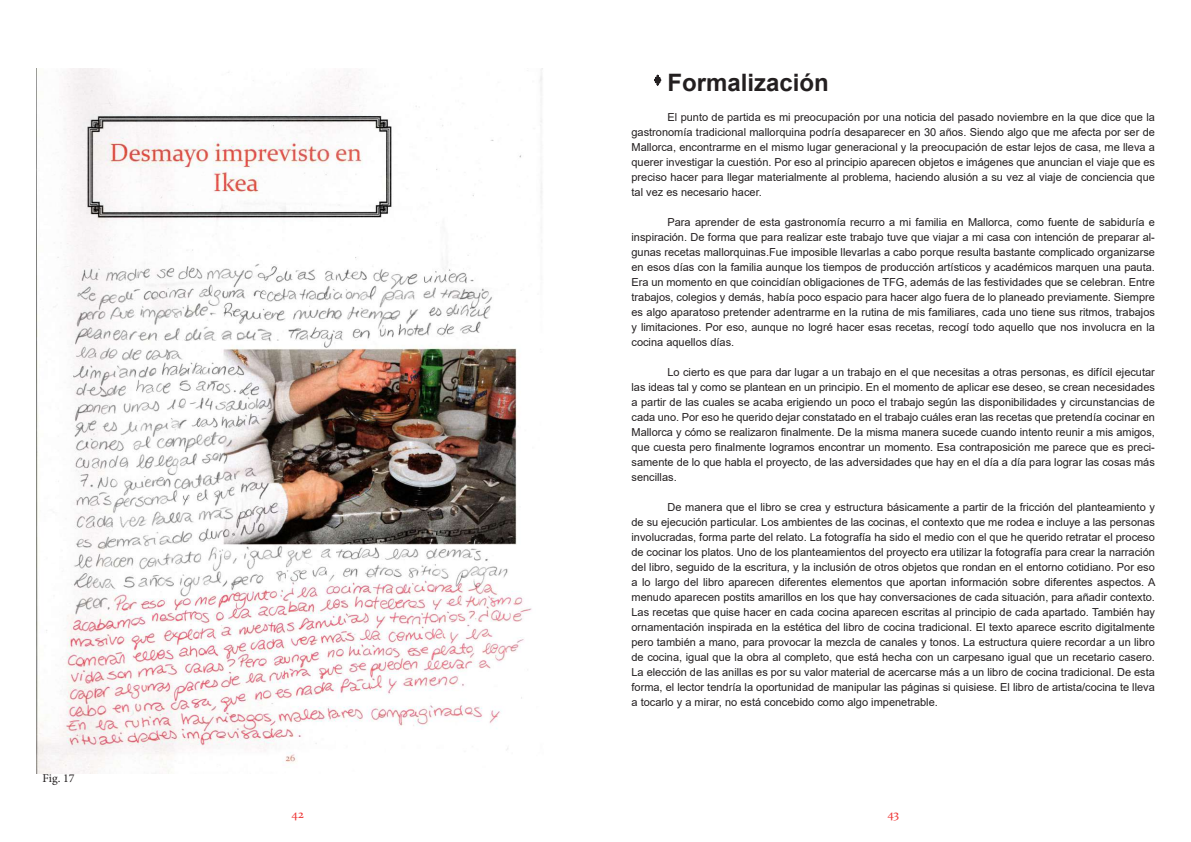
<style>
.page{position:relative;width:1191px;height:842px;background:#fff}
.page>*{position:absolute;margin:0;border:0;box-sizing:border-box;transform-origin:0 0}
.t1{font:700 24px "Arial";color:#231f20}
.t2{font:12px "Minion Pro";color:#231f20}
.t3{font:12px "Constantia";color:#ee3636}
.t4{font:11px/15px "Arial";color:#231f20;text-align:justify}
</style>
<div class="page">
<img style="left:36px;top:68px;width:507px;height:706px">
<p class="t2" style="left:43px;top:770px;width:34px">Fig. 17</p>
<h1 class="t1" style="left:667px;top:66px;width:163px">Formalización</h1>
<p class="t4" style="left:631px;top:110px;width:525px;text-indent:36px">El punto de partida es mi preocupación por una noticia del pasado noviembre en la que dice que la gastronomía tradicional mallorquina podría desaparecer en 30 años. Siendo algo que me afecta por ser de Mallorca, encontrarme en el mismo lugar generacional y la preocupación de estar lejos de casa, me lleva a querer investigar la cuestión. Por eso al principio aparecen objetos e imágenes que anuncian el viaje que es preciso hacer para llegar materialmente al problema, haciendo alusión a su vez al viaje de conciencia que tal vez es necesario hacer.</p>
<p class="t4" style="left:631px;top:215px;width:525px;text-indent:36px">Para aprender de esta gastronomía recurro a mi familia en Mallorca, como fuente de sabiduría e inspiración. De forma que para realizar este trabajo tuve que viajar a mi casa con intención de preparar al&shy;gunas recetas mallorquinas.Fue imposible llevarlas a cabo porque resulta bastante complicado organizarse en esos días con la familia aunque los tiempos de producción artísticos y académicos marquen una pauta.<br>Era un momento en que coincidían obligaciones de TFG, además de las festividades que se celebran. Entre trabajos, colegios y demás, había poco espacio para hacer algo fuera de lo planeado previamente. Siempre es algo aparatoso pretender adentrarme en la rutina de mis familiares, cada uno tiene sus ritmos, trabajos y limitaciones. Por eso, aunque no logré hacer esas recetas, recogí todo aquello que nos involucra en la cocina aquellos días.</p>
<p class="t4" style="left:631px;top:365px;width:525px;text-indent:36px">Lo cierto es que para dar lugar a un trabajo en el que necesitas a otras personas, es difícil ejecutar las ideas tal y como se plantean en un principio. En el momento de aplicar ese deseo, se crean necesidades a partir de las cuales se acaba erigiendo un poco el trabajo según las disponibilidades y circunstancias de cada uno. Por eso he querido dejar constatado en el trabajo cuáles eran las recetas que pretendía cocinar en Mallorca y cómo se realizaron finalmente. De la misma manera sucede cuando intento reunir a mis amigos, que cuesta pero finalmente logramos encontrar un momento. Esa contraposición me parece que es preci&shy;samente de lo que habla el proyecto, de las adversidades que hay en el día a día para lograr las cosas más sencillas.</p>
<p class="t4" style="left:631px;top:500px;width:525px;text-indent:36px">De manera que el libro se crea y estructura básicamente a partir de la fricción del planteamiento y de su ejecución particular. Los ambientes de las cocinas, el contexto que me rodea e incluye a las personas involucradas, forma parte del relato. La fotografía ha sido el medio con el que he querido retratar el proceso de cocinar los platos. Uno de los planteamientos del proyecto era utilizar la fotografía para crear la narración del libro, seguido de la escritura, y la inclusión de otros objetos que rondan en el entorno cotidiano. Por eso a lo largo del libro aparecen diferentes elementos que aportan información sobre diferentes aspectos. A menudo aparecen postits amarillos en los que hay conversaciones de cada situación, para añadir contexto.<br>Las recetas que quise hacer en cada cocina aparecen escritas al principio de cada apartado. También hay ornamentación inspirada en la estética del libro de cocina tradicional. El texto aparece escrito digitalmente pero también a mano, para provocar la mezcla de canales y tonos. La estructura quiere recordar a un libro de cocina, igual que la obra al completo, que está hecha con un carpesano igual que un recetario casero.<br>La elección de las anillas es por su valor material de acercarse más a un libro de cocina tradicional. De esta forma, el lector tendría la oportunidad de manipular las páginas si quisiese. El libro de artista/cocina te lleva a tocarlo y a mirar, no está concebido como algo impenetrable.</p>
<p class="t3" style="left:292px;top:806px;width:14px">42</p>
<p class="t3" style="left:887px;top:806px;width:13px">43</p>
</div>
